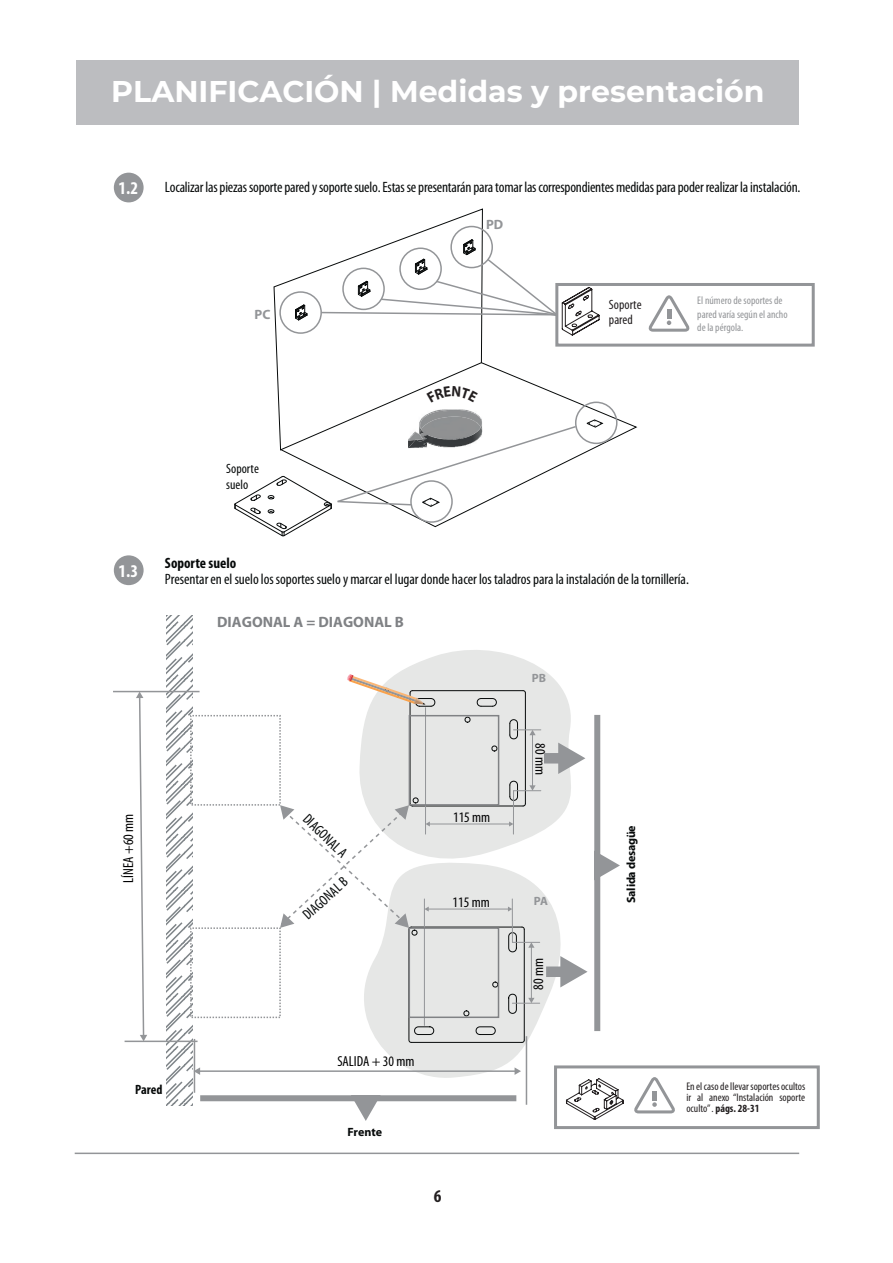
<style>
.page{position:relative;width:893px;height:1263px;background:#fff}
.page>*{position:absolute;margin:0;border:0;box-sizing:border-box;transform-origin:0 0}
.t1{font:100 30px "Montserrat";color:#fff}
.t2{font:700 condensed 18px "Myriad Pro";color:#fff}
.t3{font:700 condensed 18px "Myriad Pro";color:#231f20}
.t4{font:condensed 15px "Myriad Pro";letter-spacing:-.015em;color:#070a0a}
.t5{font:700 15px "Myriad Pro";color:#808285}
.t6{font:700 condensed 15px "Myriad Pro";color:#070a0a}
.t7{font:condensed 14.55px "Myriad Pro";color:#000001}
.t8{font:condensed 14.55px "Myriad Pro";color:#070a0a}
.t9{font:condensed 13.5px/16.2px "Myriad Pro";color:#070a0a}
.t10{font:condensed 13.5px/14.4px "Myriad Pro";letter-spacing:.005em;color:#231f20}
.t11{font:700 condensed 13.5px "Myriad Pro";color:#070a0a}
.t12{font:700 13.5px "Myriad Pro";color:#939598}
.t13{font:700 12px "Myriad Pro";letter-spacing:-.02em;color:#070a0a}
.t14{font:700 12px "Myriad Pro";color:#939598}
.t15{font:condensed 11.1px/11.1px "Myriad Pro";color:#231f20;text-align:justify}
.t16{font:condensed 11.1px/13.2px "Myriad Pro";color:#939598}
.s1{font-weight:700}
</style>
<div class="page">
<svg style="left:359px;top:650px;width:242px;height:203px;fill:#e6e7e6"></svg>
<hr style="left:525px;top:693px;width:1px;height:111px;background:#070a0a">
<hr style="left:412px;top:806px;width:111px;height:1px;background:#070a0a">
<hr style="left:410px;top:693px;width:1px;height:111px;background:#070a0a">
<hr style="left:412px;top:690px;width:111px;height:1px;background:#070a0a">
<svg style="left:477px;top:698px;width:20px;height:9px"></svg>
<svg style="left:465px;top:718px;width:5px;height:5px"></svg>
<svg style="left:491px;top:746px;width:5px;height:5px"></svg>
<svg style="left:273px;top:208px;width:210px;height:202px"></svg>
<svg style="left:280px;top:362px;width:358px;height:95px"></svg>
<svg style="left:166px;top:615px;width:26px;height:491px"></svg>
<div style="left:114px;top:173px;width:30px;height:29px;background:#939598;border-radius:50%"></div>
<div style="left:114px;top:555px;width:30px;height:30px;background:#939598;border-radius:50%"></div>
<svg style="left:379px;top:853px;width:182px;height:230px;fill:#e6e7e6"></svg>
<hr style="left:425px;top:708px;width:1px;height:126px;background:#939598">
<hr style="left:513px;top:791px;width:1px;height:43px;background:#939598">
<hr style="left:429px;top:824px;width:81px;height:1px;background:#939598">
<svg style="left:509px;top:821px;width:4px;height:5px"></svg>
<hr style="left:532px;top:734px;width:1px;height:52px;background:#939598">
<svg style="left:509px;top:719px;width:32px;height:20px"></svg>
<svg style="left:509px;top:781px;width:32px;height:25px"></svg>
<div style="left:594px;top:715px;width:6px;height:316px;background:#939598"></div>
<svg style="left:594px;top:850px;width:26px;height:30px"></svg>
<div style="left:200px;top:1095px;width:316px;height:6px;background:#939598"></div>
<svg style="left:351px;top:1095px;width:30px;height:26px"></svg>
<hr style="left:113px;top:691px;width:87px;height:1px;background:#939598">
<hr style="left:125px;top:1040px;width:73px;height:2px;background:#939598">
<svg style="left:136px;top:692px;width:11px;height:349px"></svg>
<hr style="left:526px;top:1036px;width:1px;height:69px;background:#939598">
<hr style="left:194px;top:1039px;width:1px;height:54px;background:#939598">
<svg style="left:347px;top:674px;width:88px;height:33px"></svg>
<div style="left:544px;top:753px;width:19px;height:10px;background:#939598"></div>
<svg style="left:558px;top:742px;width:27px;height:32px"></svg>
<div style="left:546px;top:966px;width:19px;height:11px;background:#939598"></div>
<svg style="left:560px;top:956px;width:27px;height:31px"></svg>
<hr style="left:199px;top:1070px;width:317px;height:2px;background:#939598">
<svg style="left:195px;top:1067px;width:5px;height:8px"></svg>
<svg style="left:515px;top:1067px;width:6px;height:8px"></svg>
<div style="left:450px;top:226px;width:43px;height:42px;border:2px solid #939598;border-radius:50%"></div>
<div style="left:279px;top:291px;width:43px;height:43px;border:2px solid #939598;border-radius:50%"></div>
<div style="left:575px;top:402px;width:42px;height:42px;border:2px solid #939598;border-radius:50%"></div>
<svg style="left:586px;top:419px;width:18px;height:9px"></svg>
<hr style="left:524px;top:929px;width:1px;height:111px;background:#070a0a">
<hr style="left:411px;top:927px;width:111px;height:1px;background:#070a0a">
<hr style="left:411px;top:1042px;width:111px;height:1px;background:#070a0a">
<svg style="left:476px;top:1026px;width:20px;height:9px"></svg>
<svg style="left:463px;top:1010px;width:6px;height:5px"></svg>
<svg style="left:492px;top:981px;width:4px;height:6px"></svg>
<hr style="left:512px;top:899px;width:1px;height:43px;background:#939598">
<hr style="left:428px;top:909px;width:81px;height:1px;background:#939598">
<svg style="left:508px;top:906px;width:4px;height:5px"></svg>
<hr style="left:531px;top:947px;width:1px;height:52px;background:#939598">
<svg style="left:508px;top:994px;width:32px;height:20px"></svg>
<svg style="left:508px;top:927px;width:32px;height:25px"></svg>
<svg style="left:279px;top:797px;width:155px;height:246px"></svg>
<svg style="left:293px;top:304px;width:15px;height:17px"></svg>
<hr style="left:75px;top:1152px;width:724px;height:2px;background:#939598">
<div style="left:76px;top:60px;width:723px;height:64px;background:#bcbdc0"></div>
<div style="left:409px;top:927px;width:90px;height:91px;border:2px solid #808285"></div>
<div style="left:409px;top:715px;width:90px;height:91px;border:2px solid #808285"></div>
<div style="left:190px;top:715px;width:91px;height:91px;border:2px dashed #939598"></div>
<div style="left:190px;top:927px;width:91px;height:91px;border:2px dashed #939598"></div>
<svg style="left:634px;top:1077px;width:41px;height:36px"></svg>
<div style="left:652px;top:1091px;width:5px;height:9px;background:#939598"></div>
<svg style="left:566px;top:1078px;width:57px;height:42px"></svg>
<div style="left:554px;top:1065px;width:266px;height:64px;border:3px solid #939598"></div>
<img style="left:408px;top:409px;width:74px;height:1px">
<svg style="left:234px;top:410px;width:344px;height:126px"></svg>
<img style="left:408px;top:410px;width:74px;height:7px">
<img style="left:408px;top:417px;width:74px;height:31px">
<svg style="left:320px;top:238px;width:280px;height:98px"></svg>
<svg style="left:648px;top:295px;width:42px;height:37px"></svg>
<hr style="left:667px;top:309px;width:4px;height:10px;background:#939598">
<div style="left:555px;top:283px;width:260px;height:64px;border:3px solid #939598"></div>
<svg style="left:427px;top:386px;width:51px;height:17px"></svg>
<h1 class="t1" style="left:111px;top:71px;width:655px">PLANIFICACIÓN | Medidas y presentación</h1>
<p class="t2" style="left:118px;top:177px;width:21px">1.2</p>
<p class="t4" style="left:165px;top:178px;width:637px">Localizar las piezas soporte pared y soporte suelo. Estas se presentarán para tomar las correspondientes medidas para poder realizar la instalación.</p>
<p class="t12" style="left:255px;top:306px;width:17px">PC</p>
<p class="t12" style="left:486px;top:216px;width:19px">PD</p>
<p class="t10" style="left:609px;top:298px;width:34px">Soporte pared</p>
<p class="t16" style="left:697px;top:294px;width:92px">El número de soportes de pared varía según el ancho de la pérgola.</p>
<p class="t2" style="left:118px;top:559px;width:21px">1.3</p>
<p class="t7" style="left:120px;top:883px;width:70px;rotate:-90deg">LÍNEA +60 mm</p>
<p class="t9" style="left:226px;top:460px;width:34px">Soporte suelo</p>
<p class="t6" style="left:165px;top:554px;width:73px">Soporte suelo</p>
<p class="t4" style="left:165px;top:570px;width:525px">Presentar en el suelo los soportes suelo y marcar el lugar donde hacer los taladros para la instalación de la tornillería.</p>
<p class="t5" style="left:217px;top:612px;width:188px">DIAGONAL A = DIAGONAL B</p>
<p class="t8" style="left:311px;top:810px;width:57px;rotate:44deg">DIAGONAL A</p>
<p class="t8" style="left:299px;top:910px;width:56px;rotate:-42deg">DIAGONAL B</p>
<p class="t7" style="left:453px;top:808px;width:39px">115 mm</p>
<p class="t7" style="left:453px;top:893px;width:39px">115 mm</p>
<p class="t7" style="left:337px;top:1052px;width:79px">SALIDA + 30 mm</p>
<p class="t14" style="left:532px;top:670px;width:16px">PB</p>
<p class="t7" style="left:549px;top:743px;width:33px;rotate:90deg">80 mm</p>
<p class="t14" style="left:534px;top:893px;width:16px">PA</p>
<p class="t7" style="left:530px;top:990px;width:33px;rotate:-90deg">80 mm</p>
<p class="t13" style="left:623px;top:903px;width:79px;rotate:-90deg">Salida desagüe</p>
<p class="t11" style="left:135px;top:1081px;width:29px">Pared</p>
<p class="t13" style="left:348px;top:1124px;width:36px">Frente</p>
<p class="t3" style="left:434px;top:1184px;width:9px">6</p>
<p class="t15" style="left:686px;top:1081px;width:120px">En elcasodellevarsoportesocultos ir al anexo “Instalación soporte oculto” . <span class="s1">págs. 28-31</span></p>
</div>
